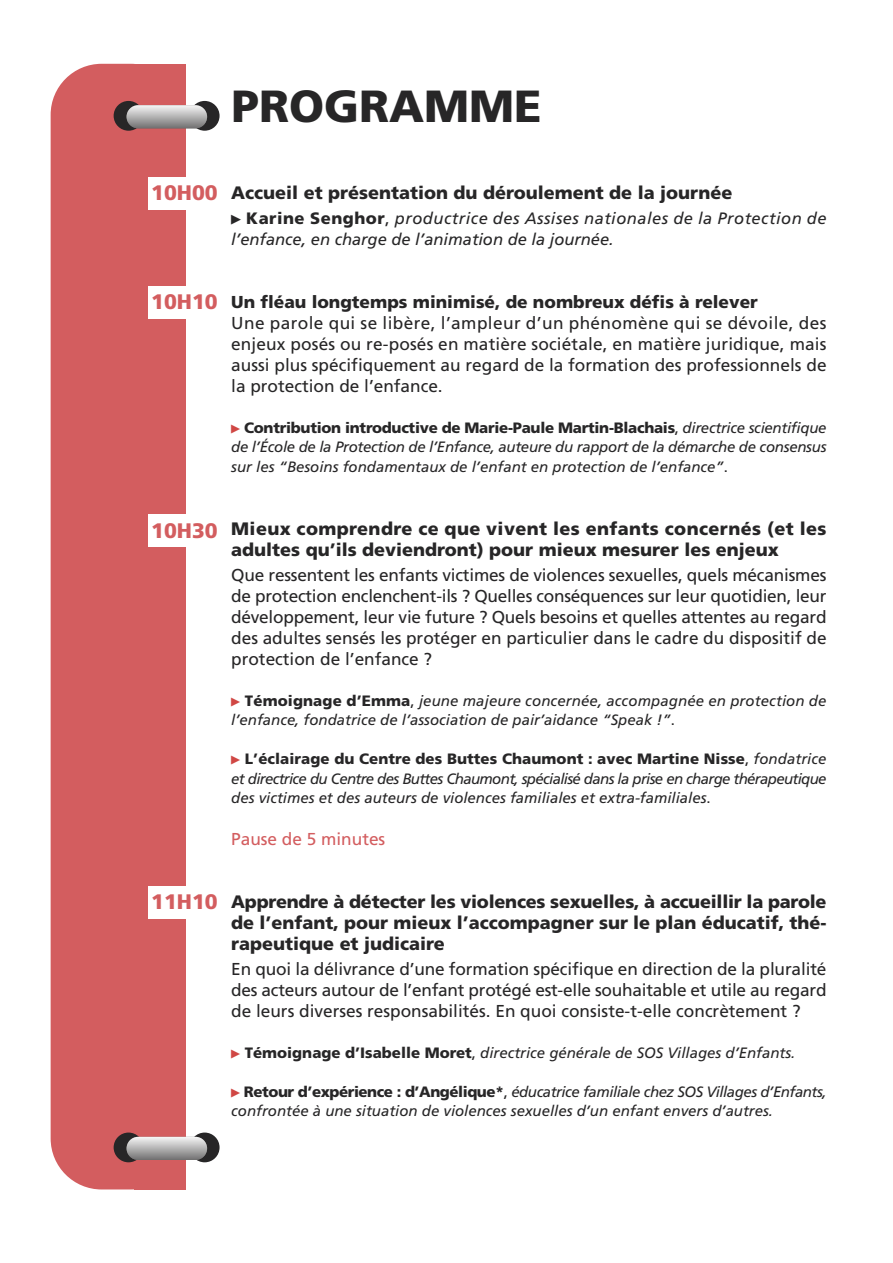
<style>
.page{position:relative;width:893px;height:1263px;background:#fff}
.page>*{position:absolute;margin:0;border:0;box-sizing:border-box;transform-origin:0 0}
.t1{font:900 45px "Frutiger";color:#272627}
.t2{font:900 21px "Frutiger";color:#d35d5f}
.t3{font:900 18px/21px "Frutiger";color:#272627}
.t4{font:17.25px/21px "Frutiger";color:#272627;text-align:justify}
.t5{font:900 17.25px "Frutiger";color:#272627}
.t6{font:17.25px "Frutiger";color:#d35d5f}
.t7{font:italic 16.5px/21px "Frutiger";letter-spacing:.03em;color:#272627}
.t8{font:italic 15px/19.5px "Frutiger";color:#272627;text-align:justify}
.s1{font-family:"Menlo";font-weight:700}
.s2{font-weight:900;font-style:normal}
.s3{font-style:normal}
.s4{font-family:"Menlo";font-weight:700;color:#d04744}
</style>
<div class="page">
<div style="left:134px;top:64px;width:52px;height:1125px;background:#d35d5f"></div>
<div style="left:51px;top:64px;width:131px;height:1125px;background:#d35d5f;border-radius:51px"></div>
<div style="left:114px;top:101px;width:29px;height:30px;background:#272627;border-radius:50%"></div>
<div style="left:190px;top:101px;width:30px;height:30px;background:#272627;border-radius:50%"></div>
<svg style="left:127px;top:105px;width:80px;height:23px;background:#b3b3b3"></svg>
<div style="left:114px;top:1132px;width:29px;height:30px;background:#272627;border-radius:50%"></div>
<div style="left:190px;top:1132px;width:30px;height:30px;background:#272627;border-radius:50%"></div>
<svg style="left:127px;top:1137px;width:80px;height:23px;background:#b2b2b2"></svg>
<div style="left:148px;top:177px;width:72px;height:33px;background:#fff"></div>
<div style="left:148px;top:286px;width:72px;height:33px;background:#fff"></div>
<div style="left:148px;top:514px;width:72px;height:33px;background:#fff"></div>
<div style="left:148px;top:886px;width:72px;height:32px;background:#fff"></div>
<h1 class="t1" style="left:232px;top:88px;width:311px">PROGRAMME</h1>
<h2 class="t2" style="left:151px;top:184px;width:68px">10H00</h2>
<p class="t3" style="left:231px;top:184px;width:503px">Accueil et présentation du déroulement de la journée</p>
<p class="t7" style="left:231px;top:209px;width:597px"><span class="s1">▶</span> <span class="s2">Karine Senghor</span><span class="s3">,</span> productrice des Assises nationales de la Protection de l’enfance, en charge de l’animation de la journée.</p>
<h2 class="t2" style="left:151px;top:293px;width:68px">10H10</h2>
<p class="t5" style="left:231px;top:295px;width:528px">Un fléau longtemps minimisé, de nombreux défis à relever</p>
<p class="t4" style="left:231px;top:314px;width:597px">Une parole qui se libère, l’ampleur d’un phénomène qui se dévoile, des enjeux posés ou re-posés en matière sociétale, en matière juridique, mais aussi plus spécifiquement au regard de la formation des professionnels de la protection de l’enfance.</p>
<p class="t8" style="left:231px;top:419px;width:597px"><span class="s4">▶</span> <span class="s2">Contribution introductive de Marie-Paule Martin-Blachais</span><span class="s3">,</span> directrice scientifique de l’École de la Protection de l’Enfance, auteure du rapport de la démarche de consensus sur les “Besoins fondamentaux de l’enfant en protection de l’enfance”<span class="s3">.</span></p>
<h2 class="t2" style="left:151px;top:522px;width:68px">10H30</h2>
<p class="t3" style="left:231px;top:519px;width:597px">Mieux comprendre ce que vivent les enfants concernés (et les adultes qu’ils deviendront) pour mieux mesurer les enjeux</p>
<p class="t4" style="left:231px;top:566px;width:597px">Que ressentent les enfants victimes de violences sexuelles, quels mécanismes de protection enclenchent-ils ? Quelles conséquences sur leur quotidien, leur développement, leur vie future ? Quels besoins et quelles attentes au regard des adultes sensés les protéger en particulier dans le cadre du dispositif de protection de l’enfance ?</p>
<p class="t8" style="left:231px;top:692px;width:597px"><span class="s4">▶</span> <span class="s2">Témoignage d’Emma</span><span class="s3">,</span> jeune majeure concernée, accompagnée en protection de l’enfance, fondatrice de l’association de pair’aidance “Speak !”<span class="s3">.</span></p>
<p class="t8" style="left:231px;top:750px;width:597px"><span class="s4">▶</span> <span class="s2">L’éclairage du Centre des Buttes Chaumont : avec Martine Nisse</span><span class="s3">,</span> fondatrice et directrice du Centre des Buttes Chaumont, spécialisé dans la prise en charge thérapeutique des victimes et des auteurs de violences familiales et extra-familiales<span class="s3">.</span></p>
<p class="t6" style="left:231px;top:832px;width:156px">Pause de 5 minutes</p>
<h2 class="t2" style="left:151px;top:893px;width:68px">11H10</h2>
<p class="t3" style="left:231px;top:893px;width:597px;text-align:justify">Apprendre à détecter les violences sexuelles, à accueillir la parole de l’enfant, pour mieux l’accompagner sur le plan éducatif, thé&shy;rapeutique et judicaire</p>
<p class="t4" style="left:231px;top:960px;width:597px">En quoi la délivrance d’une formation spécifique en direction de la pluralité des acteurs autour de l’enfant protégé est-elle souhaitable et utile au regard de leurs diverses responsabilités. En quoi consiste-t-elle concrètement ?</p>
<p class="t8" style="left:231px;top:1044px;width:566px"><span class="s4">▶</span> <span class="s2">Témoignage d’Isabelle Moret</span><span class="s3">,</span> directrice générale de SOS Villages d’Enfants.</p>
<p class="t8" style="left:231px;top:1083px;width:597px"><span class="s4">▶</span> <span class="s2">Retour d’expérience : d’Angélique*</span><span class="s3">,</span> éducatrice familiale chez SOS Villages d’Enfants, confrontée à une situation de violences sexuelles d’un enfant envers d’autres.</p>
</div>
